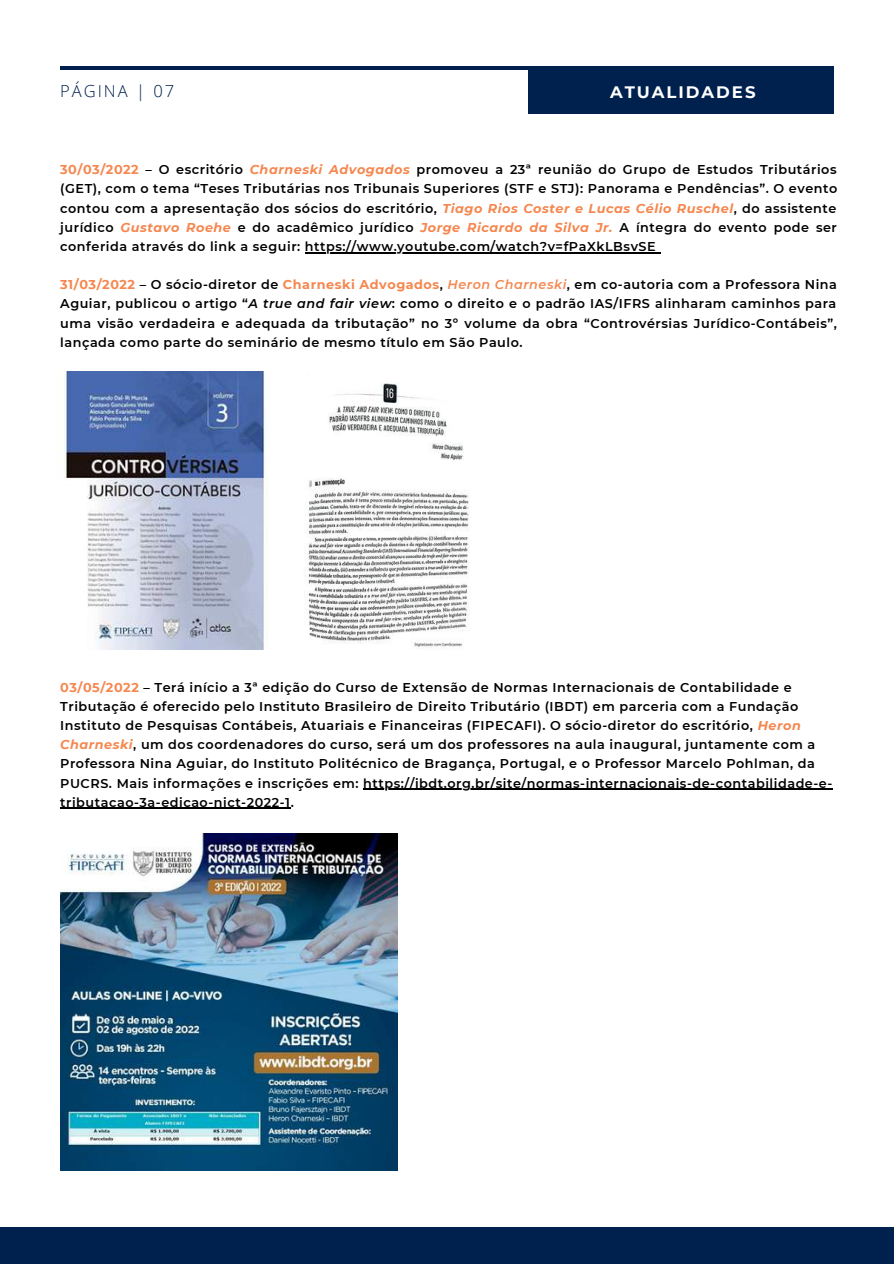
<style>
.page{position:relative;width:894px;height:1264px;background:#fff}
.page>*{position:absolute;margin:0;border:0;box-sizing:border-box;transform-origin:0 0}
.t1{font:700 16.5px "Montserrat";letter-spacing:.12em;color:#fff}
.t2{font:300 16.5px "Open Sans";letter-spacing:.12em;color:#00214d}
.t3{font:600 12.75px/19.2px "Montserrat";letter-spacing:.04em;color:#000;text-align:justify}
.s1{font-weight:700;color:#f5874f}
.s2{font-weight:700;font-style:italic;color:#f5874f}
.s3{font-style:italic;color:#f5874f}
.s4{font-style:italic}
</style>
<div class="page">
<div style="left:0;top:1227px;width:893px;height:36px;background:#00214d"></div>
<hr style="left:60px;top:66px;width:772px;height:4px;background:#00214d">
<div style="left:528px;top:66px;width:305px;height:48px;background:#00214d"></div>
<hr style="left:305px;top:252px;width:351px;height:1px;background:#000">
<hr style="left:363px;top:788px;width:469px;height:1px;background:#000">
<hr style="left:60px;top:807px;width:230px;height:2px;background:#000">
<img style="left:57px;top:372px;width:209px;height:277px">
<img style="left:305px;top:383px;width:165px;height:266px">
<img style="left:60px;top:833px;width:337px;height:337px">
<p class="t2" style="left:60px;top:79px;width:115px">PÁGINA | 07</p>
<p class="t1" style="left:610px;top:82px;width:147px">ATUALIDADES</p>
<p class="t1" style="left:593px;top:82px;width:183px">JURISPRUDÊNCIA</p>
<p class="t3" style="left:60px;top:160px;width:778px"><span class="s1">30/03/2022</span> – O escritório <span class="s2">Charneski Advogados</span> promoveu a 23ª reunião do Grupo de Estudos Tributários (GET), com o tema “Teses Tributárias nos Tribunais Superiores (STF e STJ): Panorama e Pendências”. O evento contou com a apresentação dos sócios do escritório, <span class="s2">Tiago Rios Coster e Lucas Célio Ruschel</span>, do assistente jurídico <span class="s2">Gustavo Roehe</span> e do acadêmico jurídico <span class="s2">Jorge Ricardo da Silva Jr.</span> A íntegra do evento pode ser conferida através do link a seguir: https://www.youtube.com/watch?v=fPaXkLBsvSE</p>
<p class="t3" style="left:60px;top:275px;width:778px"><span class="s1">31/03/2022</span> – O sócio-diretor de <span class="s1">Charneski Advogados</span>, <span class="s3">Heron Charneski</span>, em co-autoria com a Professora Nina Aguiar, publicou o artigo “<span class="s4">A true and fair view</span>: como o direito e o padrão IAS/IFRS alinharam caminhos para uma visão verdadeira e adequada da tributação” no 3º volume da obra “Controvérsias Jurídico-Contábeis”, lançada como parte do seminário de mesmo título em São Paulo.</p>
<p class="t3" style="left:60px;top:677px;width:773px;text-align:left"><span class="s1">03/05/2022</span> – Terá início a 3ª edição do Curso de Extensão de Normas Internacionais de Contabilidade e Tributação é oferecido pelo Instituto Brasileiro de Direito Tributário (IBDT) em parceria com a Fundação Instituto de Pesquisas Contábeis, Atuariais e Financeiras (FIPECAFI). O sócio-diretor do escritório, <span class="s2">Heron Charneski</span>, um dos coordenadores do curso, será um dos professores na aula inaugural, juntamente com a Professora Nina Aguiar, do Instituto Politécnico de Bragança, Portugal, e o Professor Marcelo Pohlman, da PUCRS. Mais informações e inscrições em: https://ibdt.org.br/site/normas-internacionais-de-contabilidade-e&shy;tributacao-3a-edicao-nict-2022-1.</p>
</div>
